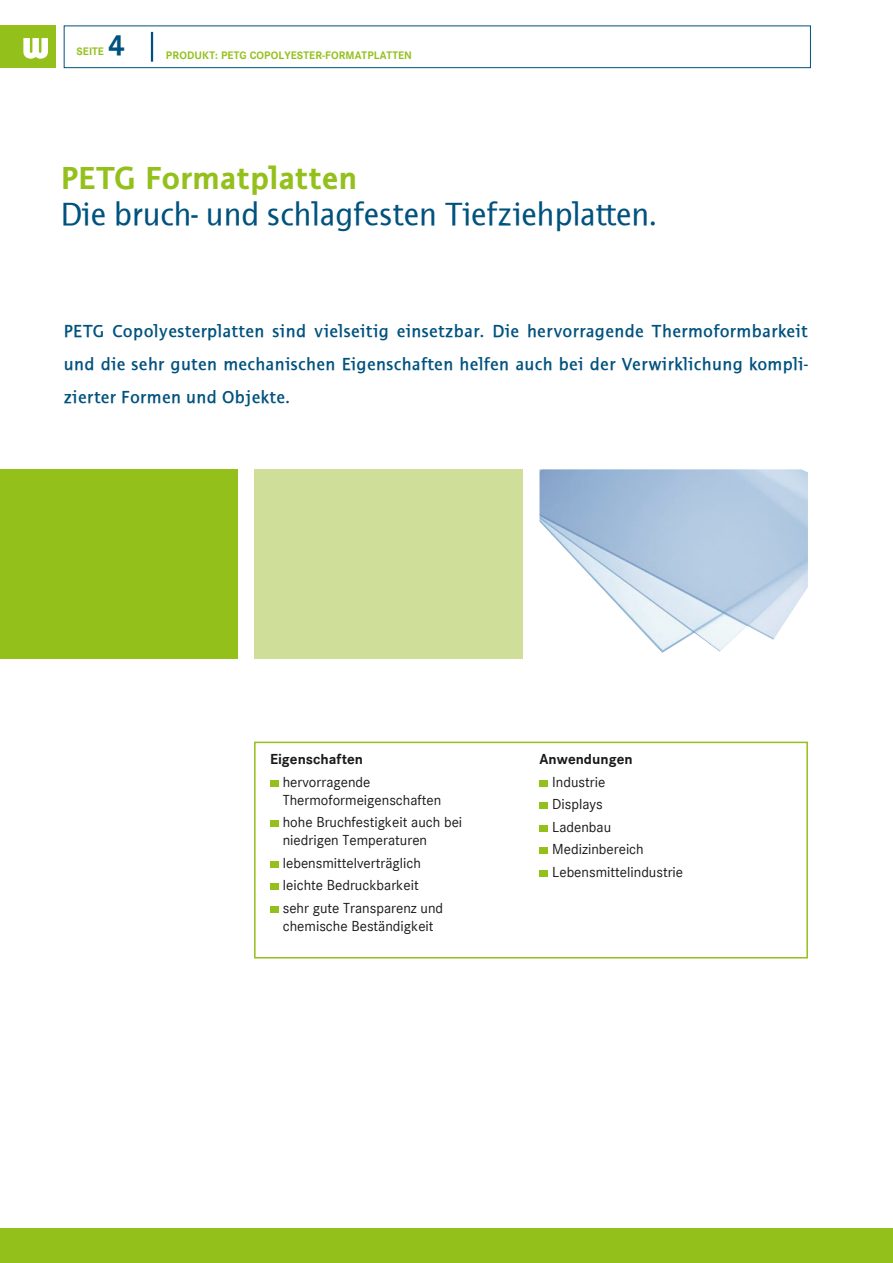
<style>
.page{position:relative;width:893px;height:1263px;background:#fff}
.page>*{position:absolute;margin:0;border:0;box-sizing:border-box;transform-origin:0 0}
.t1{font:33px "Thordis Sans EF";letter-spacing:-.005em;color:#00527e}
.t2{font:700 33px "Thordis Sans EF";letter-spacing:-.005em;color:#94c01c}
.t3{font:700 30px "Corporate S";color:#00527e}
.t4{font:600 18px/33px "Thordis Sans EF";letter-spacing:.02em;color:#00527e;text-align:justify}
.t5{font:15px/22.5px "Corporate S";color:#1a1918}
.t6{font:700 15px "Corporate S";color:#1a1918}
.t7{font:700 11.25px "Corporate S";letter-spacing:.01em;color:#94c01c}
</style>
<div class="page">
<div style="left:0;top:1228px;width:893px;height:35px;background:#94c01c"></div>
<div style="left:64px;top:26px;width:747px;height:42px;border:1px solid #00527e"></div>
<div style="left:0;top:26px;width:55px;height:42px;background:#94c01c"></div>
<svg style="left:23px;top:38px;width:25px;height:21px"></svg>
<hr style="left:151px;top:32px;width:2px;height:30px;background:#00527e">
<div style="left:254px;top:742px;width:554px;height:216px;border:2px solid #94c01c"></div>
<div style="left:254px;top:469px;width:268px;height:190px;background:#cfdf9a"></div>
<div style="left:0;top:469px;width:237px;height:190px;background:#94c01c"></div>
<div style="left:270px;top:780px;width:9px;height:7px;background:#94c01c"></div>
<div style="left:270px;top:821px;width:9px;height:6px;background:#94c01c"></div>
<div style="left:270px;top:861px;width:9px;height:7px;background:#94c01c"></div>
<div style="left:270px;top:884px;width:9px;height:6px;background:#94c01c"></div>
<div style="left:270px;top:906px;width:9px;height:7px;background:#94c01c"></div>
<div style="left:539px;top:780px;width:9px;height:7px;background:#94c01c"></div>
<div style="left:539px;top:803px;width:9px;height:6px;background:#94c01c"></div>
<div style="left:539px;top:825px;width:9px;height:7px;background:#94c01c"></div>
<div style="left:539px;top:848px;width:9px;height:6px;background:#94c01c"></div>
<div style="left:539px;top:870px;width:9px;height:7px;background:#94c01c"></div>
<img style="left:539px;top:469px;width:269px;height:184px">
<p class="t7" style="left:77px;top:44px;width:29px">SEITE</p>
<h2 class="t3" style="left:108px;top:25px;width:19px">4</h2>
<p class="t7" style="left:166px;top:48px;width:248px">PRODUKT: PETG COPOLYESTER-FORMATPLATTEN</p>
<h1 class="t2" style="left:61px;top:160px;width:298px">PETG Formatplatten</h1>
<h1 class="t1" style="left:61px;top:196px;width:598px">Die bruch- und schlagfesten Tiefziehplatten.</h1>
<p class="t4" style="left:64px;top:315px;width:746px">PETG Copolyesterplatten sind vielseitig einsetzbar. Die hervorragende Thermoformbarkeit und die sehr guten mechanischen Eigenschaften helfen auch bei der Verwirklichung kompli&shy;zierter Formen und Objekte.</p>
<p class="t6" style="left:270px;top:749px;width:95px">Eigenschaften</p>
<p class="t5" style="left:283px;top:772px;width:160px;line-height:18px">hervorragende<br>Thermoformeigenschaften</p>
<p class="t5" style="left:283px;top:812px;width:181px;line-height:18px">hohe Bruchfestigkeit auch bei niedrigen Temperaturen</p>
<p class="t5" style="left:283px;top:851px;width:162px">lebensmittelverträglich leichte Bedruckbarkeit sehr gute Transparenz und</p>
<p class="t5" style="left:283px;top:914px;width:152px">chemische Beständigkeit</p>
<p class="t6" style="left:539px;top:749px;width:95px">Anwendungen</p>
<p class="t5" style="left:552px;top:770px;width:132px">Industrie<br>Displays<br>Ladenbau<br>Medizinbereich<br>Lebensmittelindustrie</p>
</div>
